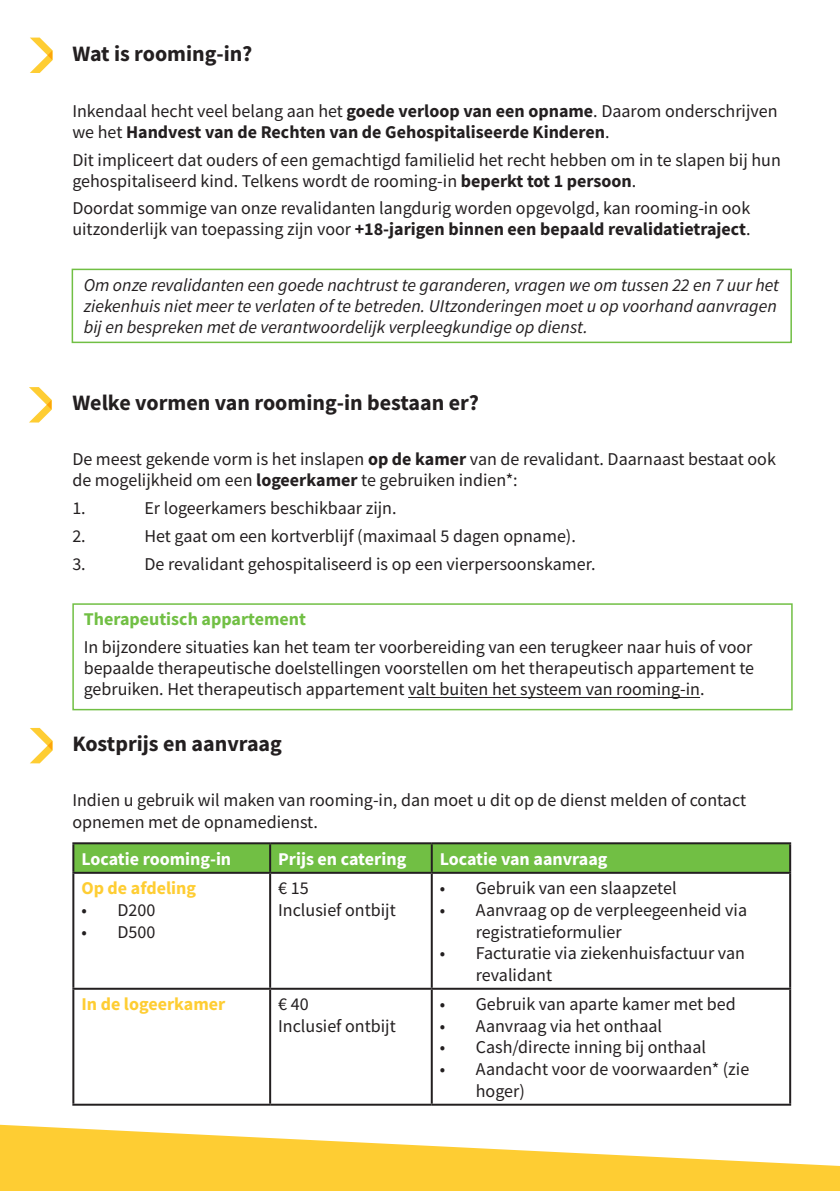
<style>
.page{position:relative;width:840px;height:1191px;background:#fff}
.page>*{position:absolute;margin:0;border:0;box-sizing:border-box;transform-origin:0 0}
.t1{font:700 22px "Source Sans Pro";color:#231f20}
.t2{font:18px/21px "Source Sans Pro";color:#231f20}
.t3{font:italic 18px/21px "Source Sans Pro";color:#231f20}
.t4{font:700 18px/21px "Source Sans Pro";color:#231f20}
.t5{font:700 18px "Source Sans Pro";color:#fff}
.t6{font:700 18px "Source Sans Pro";color:#fecd33}
.t7{font:700 18px "Source Sans Pro";color:#71bf44}
.s1{font-weight:400}
.s2{font-weight:700}
</style>
<div class="page">
<svg style="left:0;top:1124px;width:839px;height:67px;fill:#fecd33"></svg>
<hr style="left:408px;top:697px;width:291px;height:1px;background:#231f20">
<div style="left:74px;top:844px;width:714px;height:27px;background:#71bf44"></div>
<hr style="left:72px;top:842px;width:198px;height:2px;background:#231f20">
<hr style="left:72px;top:844px;width:2px;height:27px;background:#231f20">
<hr style="left:270px;top:842px;width:161px;height:2px;background:#231f20">
<hr style="left:269px;top:844px;width:2px;height:27px;background:#231f20">
<hr style="left:431px;top:842px;width:359px;height:2px;background:#231f20">
<hr style="left:430px;top:844px;width:2px;height:27px;background:#231f20">
<hr style="left:788px;top:844px;width:2px;height:27px;background:#231f20">
<hr style="left:72px;top:871px;width:198px;height:2px;background:#231f20">
<hr style="left:72px;top:873px;width:2px;height:114px;background:#231f20">
<hr style="left:270px;top:871px;width:161px;height:2px;background:#231f20">
<hr style="left:269px;top:873px;width:2px;height:114px;background:#231f20">
<hr style="left:431px;top:871px;width:359px;height:2px;background:#231f20">
<hr style="left:430px;top:873px;width:2px;height:114px;background:#231f20">
<hr style="left:788px;top:873px;width:2px;height:114px;background:#231f20">
<hr style="left:72px;top:987px;width:198px;height:2px;background:#231f20">
<hr style="left:72px;top:989px;width:2px;height:114px;background:#231f20">
<hr style="left:270px;top:987px;width:161px;height:2px;background:#231f20">
<hr style="left:269px;top:989px;width:2px;height:114px;background:#231f20">
<hr style="left:431px;top:987px;width:359px;height:2px;background:#231f20">
<hr style="left:430px;top:989px;width:2px;height:114px;background:#231f20">
<hr style="left:788px;top:989px;width:2px;height:114px;background:#231f20">
<hr style="left:72px;top:1103px;width:198px;height:2px;background:#231f20">
<hr style="left:270px;top:1103px;width:161px;height:2px;background:#231f20">
<hr style="left:431px;top:1103px;width:359px;height:2px;background:#231f20">
<svg style="left:30px;top:38px;width:22px;height:35px"></svg>
<svg style="left:29px;top:387px;width:23px;height:35px"></svg>
<svg style="left:30px;top:728px;width:22px;height:35px"></svg>
<div style="left:72px;top:269px;width:719px;height:74px;border:2px solid #71bf44"></div>
<div style="left:72px;top:603px;width:720px;height:107px;border:2px solid #71bf44"></div>
<p class="t1" style="left:72px;top:39px;width:181px">Wat is rooming-in?</p>
<p class="t4" style="left:72px;top:100px;width:706px"><span class="s1">Inkendaal hecht veel belang aan het</span> goede verloop van een opname<span class="s1">. Daarom onderschrijven we het</span> Handvest van de Rechten van de Gehospitaliseerde Kinderen<span class="s1">.</span></p>
<p class="t2" style="left:72px;top:149px;width:709px">Dit impliceert dat ouders of een gemachtigd familielid het recht hebben om in te slapen bij hun gehospitaliseerd kind. Telkens wordt de rooming-in <span class="s2">beperkt tot 1 persoon</span>.</p>
<p class="t2" style="left:72px;top:198px;width:679px">Doordat sommige van onze revalidanten langdurig worden opgevolgd, kan rooming-in ook uitzonderlijk van toepassing zijn voor <span class="s2">+18-jarigen binnen een bepaald revalidatietraject</span>.</p>
<p class="t3" style="left:84px;top:274px;width:696px">Om onze revalidanten een goede nachtrust te garanderen, vragen we om tussen 22 en 7 uur het ziekenhuis niet meer te verlaten of te betreden. UItzonderingen moet u op voorhand aanvragen bij en bespreken met de verantwoordelijk verpleegkundige op dienst.</p>
<p class="t1" style="left:72px;top:387px;width:408px">Welke vormen van rooming-in bestaan er?</p>
<p class="t2" style="left:72px;top:449px;width:704px">De meest gekende vorm is het inslapen <span class="s2">op de kamer</span> van de revalidant. Daarnaast bestaat ook de mogelijkheid om een <span class="s2">logeerkamer</span> te gebruiken indien*:</p>
<p class="t2" style="left:72px;top:497px;width:15px">1.</p>
<p class="t2" style="left:144px;top:497px;width:253px">Er logeerkamers beschikbaar zijn.</p>
<p class="t2" style="left:72px;top:525px;width:15px">2.</p>
<p class="t2" style="left:144px;top:525px;width:432px">Het gaat om een kortverblijf (maximaal 5 dagen opname).</p>
<p class="t2" style="left:72px;top:553px;width:15px">3.</p>
<p class="t2" style="left:144px;top:553px;width:452px">De revalidant gehospitaliseerd is op een vierpersoonskamer.</p>
<p class="t7" style="left:84px;top:607px;width:224px">Therapeutisch appartement</p>
<p class="t2" style="left:84px;top:636px;width:671px;text-align:justify">In bijzondere situaties kan het team ter voorbereiding van een terugkeer naar huis of voor bepaalde therapeutische doelstellingen voorstellen om het therapeutisch appartement te gebruiken. Het therapeutisch appartement valt buiten het systeem van rooming-in.</p>
<p class="t1" style="left:72px;top:728px;width:211px">Kostprijs en aanvraag</p>
<p class="t2" style="left:72px;top:790px;width:675px">Indien u gebruik wil maken van rooming-in, dan moet u dit op de dienst melden of contact opnemen met de opnamedienst.</p>
<p class="t5" style="left:81px;top:846px;width:151px">Locatie rooming-in</p>
<p class="t5" style="left:278px;top:846px;width:129px">Prijs en catering</p>
<p class="t5" style="left:439px;top:846px;width:169px">Locatie van aanvraag</p>
<p class="t6" style="left:81px;top:876px;width:116px">Op de afdeling</p>
<p class="t2" style="left:81px;top:899px;width:75px">• D200</p>
<p class="t2" style="left:81px;top:921px;width:75px">• D500</p>
<p class="t2" style="left:439px;top:877px;width:238px">• Gebruik van een slaapzetel</p>
<p class="t2" style="left:475px;top:899px;width:272px;line-height:21.6px;text-indent:-36px">• Aanvraag op de verpleegeenheid via registratieformulier</p>
<p class="t2" style="left:475px;top:942px;width:270px;line-height:21.6px;text-indent:-36px">• Facturatie via ziekenhuisfactuur van revalidant</p>
<p class="t2" style="left:278px;top:877px;width:32px">€ 15</p>
<p class="t2" style="left:278px;top:899px;width:119px">Inclusief ontbijt</p>
<p class="t6" style="left:81px;top:992px;width:145px">In de logeerkamer</p>
<p class="t2" style="left:278px;top:993px;width:32px">€ 40</p>
<p class="t2" style="left:278px;top:1015px;width:119px">Inclusief ontbijt</p>
<p class="t2" style="left:439px;top:993px;width:297px">• Gebruik van aparte kamer met bed</p>
<p class="t2" style="left:439px;top:1015px;width:224px">• Aanvraag via het onthaal</p>
<p class="t2" style="left:439px;top:1037px;width:267px">• Cash/directe inning bij onthaal</p>
<p class="t2" style="left:475px;top:1058px;width:275px;line-height:21.6px;text-indent:-36px">• Aandacht voor de voorwaarden* (zie hoger)</p>
</div>
